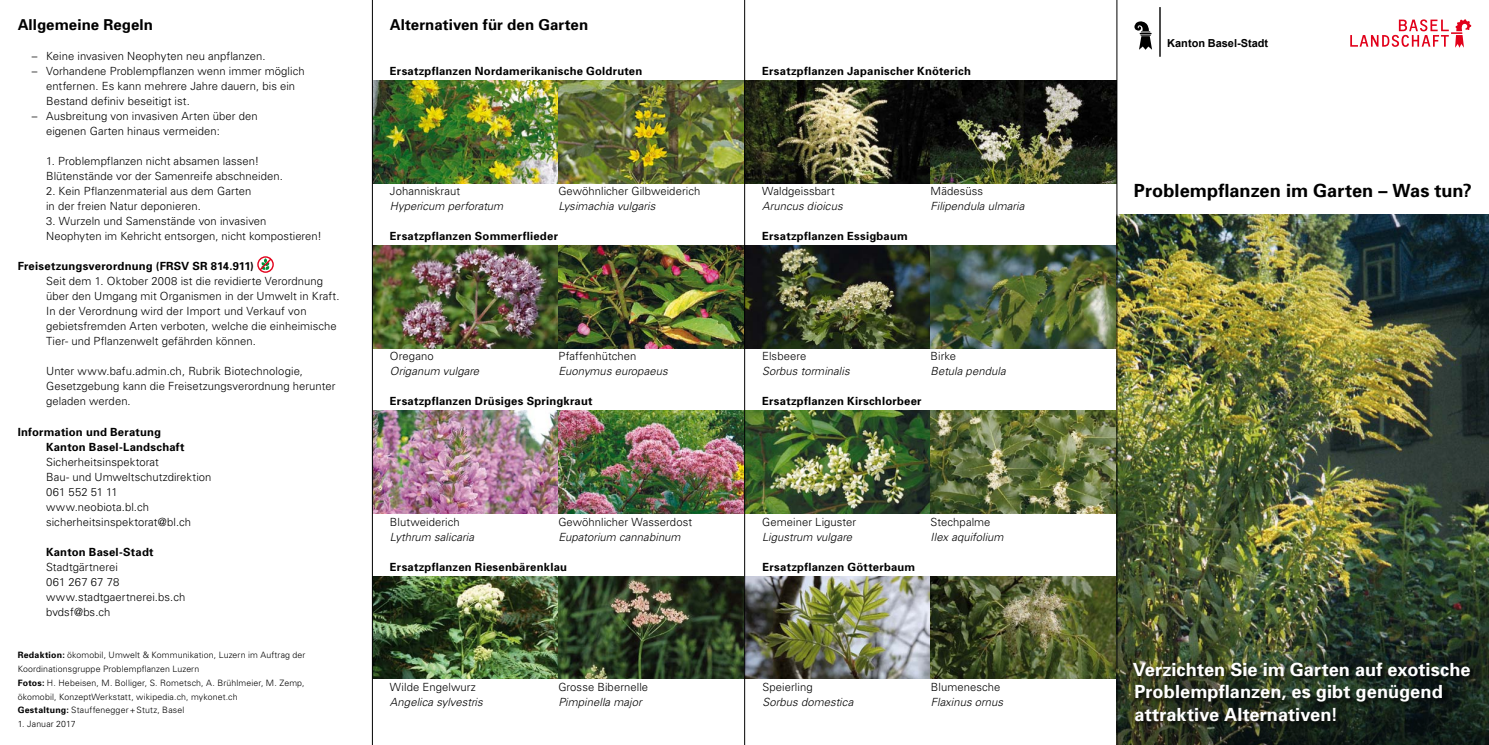
<style>
.page{position:relative;width:1489px;height:745px;background:#fff}
.page>*{position:absolute;margin:0;border:0;box-sizing:border-box;transform-origin:0 0}
.t1{font:700 18.12px/22.5px "Univers";letter-spacing:.005em;color:#fff}
.t2{font:700 18.12px "Univers";letter-spacing:.005em;color:#000}
.t3{font:700 15px "Univers";letter-spacing:.005em;color:#000}
.t4{font:300 11.25px/15px "Univers";letter-spacing:.005em;color:#000}
.t5{font:700 11.25px/15px "Univers";letter-spacing:.02em;color:#000}
.t6{font:italic 300 11.25px "Univers";letter-spacing:.005em;color:#000}
.t7{font:700 11px "Arial";color:#000}
.t8{font:300 8.75px/13.8px "Univers";letter-spacing:.015em;color:#000}
.s1{font-weight:700}
</style>
<div class="page">
<div style="left:257px;top:256px;width:17px;height:17px;border:1px solid #e2001a;border-radius:50%"></div>
<svg style="left:258px;top:257px;width:15px;height:14px"></svg>
<img style="left:373px;top:80px;width:743px;height:103px">
<img style="left:373px;top:245px;width:743px;height:103px">
<img style="left:373px;top:410px;width:743px;height:103px">
<img style="left:373px;top:575px;width:743px;height:103px">
<img style="left:1117px;top:214px;width:371px;height:356px">
<img style="left:1117px;top:570px;width:371px;height:174px">
<div style="left:1132px;top:660px;width:343px;height:67px;background:#000;opacity:.75"></div>
<svg style="left:1350px;top:19px;width:120px;height:29px"></svg>
<hr style="left:1159px;top:7px;width:1px;height:50px;background:#000">
<svg style="left:1134px;top:21px;width:17px;height:29px"></svg>
<hr style="left:372px;top:0;width:1px;height:744px;background:#000">
<hr style="left:744px;top:0;width:1px;height:744px;background:#000">
<hr style="left:1116px;top:0;width:1px;height:744px;background:#000">
<h2 class="t3" style="left:18px;top:15px;width:137px">Allgemeine Regeln</h2>
<h2 class="t3" style="left:390px;top:15px;width:200px">Alternativen für den Garten</h2>
<p class="t4" style="left:32px;top:48px;width:235px">– Keine invasiven Neophyten neu anpflanzen.</p>
<p class="t4" style="left:46px;top:63px;width:260px;text-indent:-14px">– Vorhandene Problempflanzen wenn immer möglich entfernen. Es kann mehrere Jahre dauern, bis ein<br>Bestand definiv beseitigt ist.</p>
<p class="t4" style="left:46px;top:108px;width:213px;text-indent:-14px">– Ausbreitung von invasiven Arten über den eigenen Garten hinaus vermeiden:</p>
<p class="t4" style="left:46px;top:153px;width:238px">1. Problempflanzen nicht absamen lassen!<br>Blütenstände vor der Samenreife abschneiden.</p>
<p class="t4" style="left:46px;top:183px;width:207px">2. Kein Pflanzenmaterial aus dem Garten in der freien Natur deponieren.</p>
<p class="t4" style="left:46px;top:213px;width:277px">3. Wurzeln und Samenstände von invasiven<br>Neophyten im Kehricht entsorgen, nicht kompostieren!</p>
<p class="t5" style="left:18px;top:258px;width:238px">Freisetzungsverordnung (FRSV SR 814.911)</p>
<p class="t4" style="left:46px;top:273px;width:295px">Seit dem 1. Oktober 2008 ist die revidierte Verordnung über den Umgang mit Organismen in der Umwelt in Kraft.<br>In der Verordnung wird der Import und Verkauf von gebietsfremden Arten verboten, welche die einheimische Tier- und Pflanzenwelt gefährden können.</p>
<p class="t4" style="left:46px;top:363px;width:291px">Unter www.bafu.admin.ch, Rubrik Biotechnologie,<br>Gesetzgebung kann die Freisetzungsverordnung herunter geladen werden.</p>
<p class="t5" style="left:46px;top:423px;width:140px;text-indent:-28px">Information und Beratung<br>Kanton Basel-Landschaft</p>
<p class="t4" style="left:46px;top:453px;width:167px">Sicherheitsinspektorat<br>Bau- und Umweltschutzdirektion<br>061 552 51 11 www.neobiota.bl.ch sicherheitsinspektorat@bl.ch</p>
<p class="t5" style="left:46px;top:543px;width:109px">Kanton Basel-Stadt</p>
<p class="t4" style="left:46px;top:558px;width:141px">Stadtgärtnerei<br>061 267 67 78 www.stadtgaertnerei.bs.ch bvdsf@bs.ch</p>
<p class="t5" style="left:390px;top:63px;width:254px">Ersatzpflanzen Nordamerikanische Goldruten</p>
<p class="t5" style="left:762px;top:63px;width:210px">Ersatzpflanzen Japanischer Knöterich</p>
<p class="t4" style="left:558px;top:183px;width:143px">Gewöhnlicher Gilbweiderich</p>
<p class="t6" style="left:558px;top:199px;width:98px">Lysimachia vulgaris</p>
<p class="t4" style="left:390px;top:183px;width:72px">Johanniskraut</p>
<p class="t6" style="left:390px;top:199px;width:115px">Hypericum perforatum</p>
<p class="t4" style="left:762px;top:183px;width:74px">Waldgeissbart</p>
<p class="t6" style="left:762px;top:199px;width:82px">Aruncus dioicus</p>
<p class="t4" style="left:930px;top:183px;width:54px">Mädesüss</p>
<p class="t6" style="left:930px;top:199px;width:95px">Filipendula ulmaria</p>
<p class="t5" style="left:390px;top:228px;width:170px">Ersatzpflanzen Sommerflieder</p>
<p class="t5" style="left:762px;top:228px;width:147px">Ersatzpflanzen Essigbaum</p>
<p class="t4" style="left:390px;top:348px;width:45px">Oregano</p>
<p class="t6" style="left:390px;top:364px;width:91px">Origanum vulgare</p>
<p class="t4" style="left:558px;top:348px;width:79px">Pfaffenhütchen</p>
<p class="t6" style="left:558px;top:364px;width:111px">Euonymus europaeus</p>
<p class="t4" style="left:762px;top:348px;width:46px">Elsbeere</p>
<p class="t6" style="left:762px;top:364px;width:89px">Sorbus torminalis</p>
<p class="t4" style="left:930px;top:348px;width:27px">Birke</p>
<p class="t6" style="left:930px;top:364px;width:76px">Betula pendula</p>
<p class="t5" style="left:390px;top:393px;width:204px">Ersatzpflanzen Drüsiges Springkraut</p>
<p class="t5" style="left:762px;top:393px;width:161px">Ersatzpflanzen Kirschlorbeer</p>
<p class="t4" style="left:558px;top:513px;width:135px">Gewöhnlicher Wasserdost</p>
<p class="t6" style="left:558px;top:529px;width:124px">Eupatorium cannabinum</p>
<p class="t4" style="left:762px;top:513px;width:96px">Gemeiner Liguster</p>
<p class="t6" style="left:762px;top:529px;width:91px">Ligustrum vulgare</p>
<p class="t4" style="left:930px;top:513px;width:61px">Stechpalme</p>
<p class="t6" style="left:930px;top:529px;width:74px">Ilex aquifolium</p>
<p class="t4" style="left:390px;top:513px;width:71px">Blutweiderich</p>
<p class="t6" style="left:390px;top:529px;width:86px">Lythrum salicaria</p>
<p class="t5" style="left:390px;top:558px;width:178px">Ersatzpflanzen Riesenbärenklau</p>
<p class="t5" style="left:762px;top:558px;width:154px">Ersatzpflanzen Götterbaum</p>
<p class="t8" style="left:18px;top:647px;width:289px"><span class="s1">Redaktion:</span> ökomobil, Umwelt &amp; Kommunikation, Luzern im Auftrag der Koordinationsgruppe Problempflanzen Luzern<br><span class="s1">Fotos:</span> H. Hebeisen, M. Bolliger, S. Rometsch, A. Brühlmeier, M. Zemp, ökomobil, KonzeptWerkstatt, wikipedia.ch, mykonet.ch<br><span class="s1">Gestaltung:</span> Stauffenegger+Stutz, Basel</p>
<p class="t8" style="left:18px;top:716px;width:59px">1. Januar 2017</p>
<p class="t4" style="left:390px;top:678px;width:87px">Wilde Engelwurz</p>
<p class="t6" style="left:390px;top:694px;width:94px">Angelica sylvestris</p>
<p class="t4" style="left:558px;top:678px;width:91px">Grosse Bibernelle</p>
<p class="t6" style="left:558px;top:694px;width:85px">Pimpinella major</p>
<p class="t4" style="left:762px;top:678px;width:52px">Speierling</p>
<p class="t6" style="left:762px;top:694px;width:92px">Sorbus domestica</p>
<p class="t4" style="left:930px;top:678px;width:71px">Blumenesche</p>
<p class="t6" style="left:930px;top:694px;width:74px">Flaxinus ornus</p>
<p class="t7" style="left:1167px;top:36px;width:102px">Kanton Basel-Stadt</p>
<h1 class="t2" style="left:1133px;top:179px;width:339px">Problempflanzen im Garten – Was tun?</h1>
<h1 class="t1" style="left:1132px;top:657px;width:339px">Verzichten Sie im Garten auf exotische<br>Problempflanzen, es gibt genügend attraktive Alternativen!</h1>
</div>
